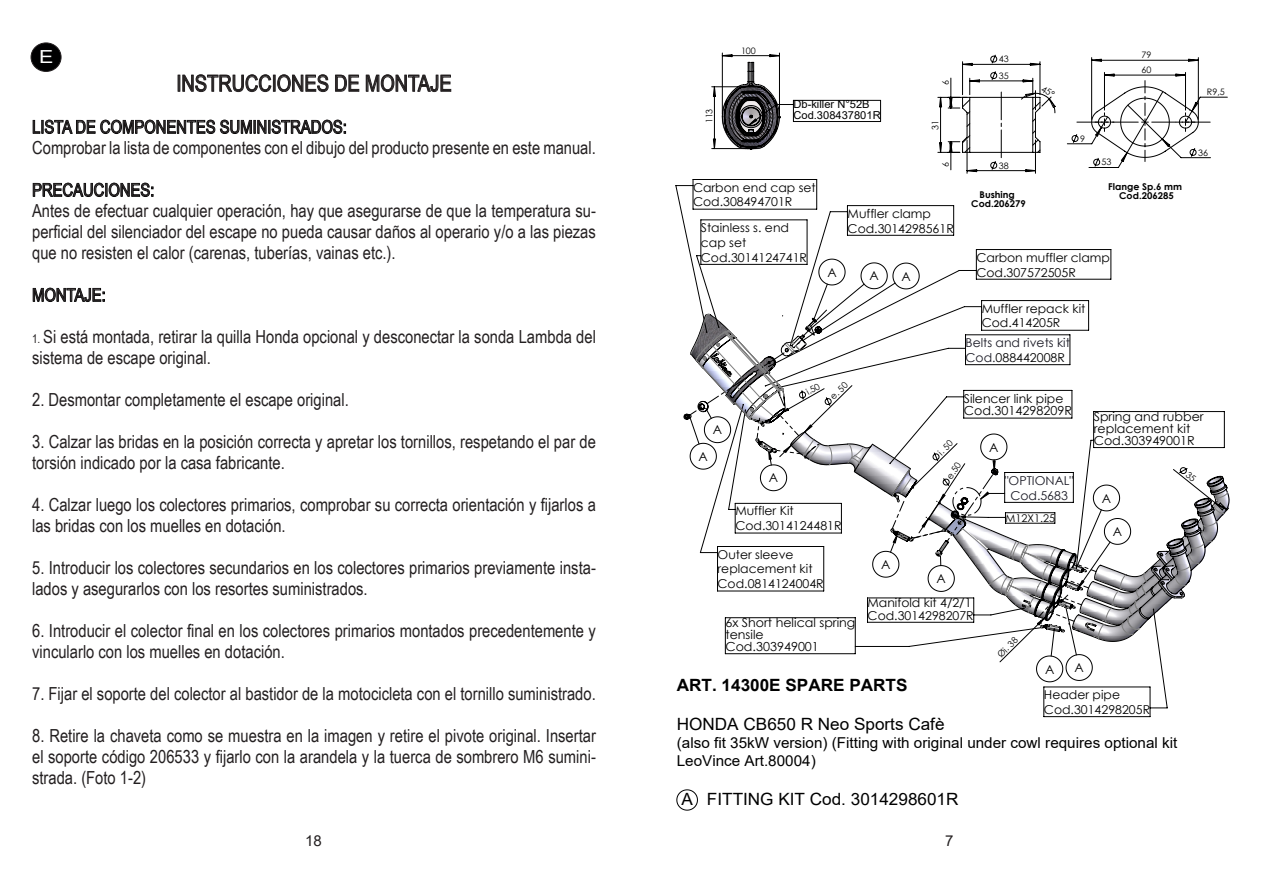
<style>
.page{position:relative;width:1263px;height:893px;background:#fff}
.page>*{position:absolute;margin:0;border:0;box-sizing:border-box;transform-origin:0 0}
.t1{font:22.5px "Arial Narrow";color:#231f20}
.t2{font:18px/21px "Arial Narrow";color:#231f20}
.t3{font:18px "Arial";color:#fff;scale:1.19 1}
.t4{font:16.95px "Arial";color:#000}
.t5{font:700 16.95px "Arial";color:#000}
.t6{font:15px/17.7px "Arial";color:#000}
.t7{font:15px "Arial";color:#231f20}
.t8{font:12.45px/12px "Century Gothic";color:#000}
.t9{font:12.15px/14.9px "Century Gothic";color:#000}
.t10{font:12.15px/14.9px "Century Gothic";color:#191924}
.t11{font:10.95px/10.6px "Arial";color:#000}
.t12{font:10.65px "Century Gothic";color:#000}
.t13{font:700 9.45px/9.4px "Century Gothic";color:#000;text-align:center}
.t14{font:9px "Century Gothic";color:#000}
.t15{font:8.85px/14.9px "Century Gothic";color:#000}
.s1{font-size:12px}
.s2{color:#000}
</style>
<div class="page">
<svg style="left:679px;top:205px;width:489px;height:504px"></svg>
<svg style="left:689px;top:282px;width:479px;height:375px"></svg>
<svg style="left:676px;top:327px;width:478px;height:484px"></svg>
<svg style="left:867px;top:639px;width:222px;height:23px"></svg>
<svg style="left:688px;top:309px;width:164px;height:150px"></svg>
<svg style="left:690px;top:314px;width:536px;height:325px"></svg>
<svg style="left:1067px;top:57px;width:161px;height:111px"></svg>
<svg style="left:711px;top:53px;width:170px;height:97px"></svg>
<svg style="left:178px;top:74px;width:151px;height:18px"></svg>
<svg style="left:335px;top:75px;width:24px;height:17px"></svg>
<svg style="left:366px;top:74px;width:85px;height:18px"></svg>
<svg style="left:33px;top:120px;width:313px;height:14px"></svg>
<svg style="left:33px;top:183px;width:120px;height:14px"></svg>
<svg style="left:33px;top:288px;width:72px;height:14px"></svg>
<div style="left:31px;top:43px;width:30px;height:28px;background:#000001;border-radius:50%"></div>
<div style="left:31px;top:43px;width:30px;height:29px;border:1px solid #231f20;border-radius:50%"></div>
<svg style="left:1173px;top:467px;width:56px;height:45px"></svg>
<svg style="left:937px;top:54px;width:119px;height:120px"></svg>
<p class="t3" style="left:39px;top:44px;width:13px">E</p>
<p class="t1" style="left:176px;top:67px;width:277px">INSTRUCCIONES DE MONTAJE</p>
<p class="t2" style="left:32px;top:116px;width:316px">LISTA DE COMPONENTES SUMINISTRADOS:</p>
<p class="t2" style="left:32px;top:137px;width:565px">Comprobar la lista de componentes con el dibujo del producto presente en este manual.</p>
<p class="t2" style="left:32px;top:179px;width:124px">PRECAUCIONES:</p>
<p class="t2" style="left:32px;top:200px;width:565px;text-align:justify">Antes de efectuar cualquier operación, hay que asegurarse de que la temperatura su&shy;perficial del silenciador del escape no pueda causar daños al operario y/o a las piezas que no resisten el calor (carenas, tuberías, vainas etc.).</p>
<p class="t2" style="left:32px;top:284px;width:75px">MONTAJE:</p>
<p class="t2" style="left:32px;top:326px;width:565px"><span class="s1">1.</span> Si está montada, retirar la quilla Honda opcional y desconectar la sonda Lambda del sistema de escape original.</p>
<p class="t2" style="left:32px;top:389px;width:318px">2. Desmontar completamente el escape original.</p>
<p class="t2" style="left:32px;top:431px;width:565px">3. Calzar las bridas en la posición correcta y apretar los tornillos, respetando el par de torsión indicado por la casa fabricante.</p>
<p class="t2" style="left:32px;top:494px;width:565px">4. Calzar luego los colectores primarios, comprobar su correcta orientación y fijarlos a las bridas con los muelles en dotación.</p>
<p class="t2" style="left:32px;top:557px;width:565px">5. Introducir los colectores secundarios en los colectores primarios previamente insta&shy;lados y asegurarlos con los resortes suministrados.</p>
<p class="t2" style="left:32px;top:620px;width:565px">6. Introducir el colector final en los colectores primarios montados precedentemente y vincularlo con los muelles en dotación.</p>
<p class="t2" style="left:32px;top:683px;width:565px">7. Fijar el soporte del colector al bastidor de la motocicleta con el tornillo suministrado.</p>
<p class="t2" style="left:32px;top:725px;width:565px;text-align:justify">8. Retire la chaveta como se muestra en la imagen y retire el pivote original. Insertar el soporte código 206533 y fijarlo con la arandela y la tuerca de sombrero M6 sumini&shy;strada. (Foto 1-2)</p>
<p class="t14" style="left:703px;top:123px;width:16px;rotate:-90deg">113</p>
<p class="t15" style="left:741px;top:43px;width:16px">100</p>
<p class="t11" style="left:793px;top:99px;width:89px">Db-killer N°52B<br>Cod.308437801R</p>
<p class="t14" style="left:939px;top:85px;width:6px;rotate:-90deg">6</p>
<p class="t14" style="left:929px;top:130px;width:11px;rotate:-90deg">31</p>
<p class="t15" style="left:999px;top:52px;width:11px">43</p>
<p class="t15" style="left:999px;top:68px;width:11px">35</p>
<p class="t14" style="left:939px;top:167px;width:6px;rotate:-90deg">6</p>
<p class="t15" style="left:999px;top:158px;width:11px">38</p>
<p class="t15" style="left:1080px;top:131px;width:6px">9</p>
<p class="t15" style="left:1102px;top:155px;width:11px">53</p>
<p class="t15" style="left:1141px;top:48px;width:11px">79<br>60</p>
<p class="t9" style="left:693px;top:180px;width:124px">Carbon end cap set<br>Cod.308494701R</p>
<p class="t9" style="left:701px;top:220px;width:108px">Stainless s. end cap set<br>Cod.3014124741R</p>
<p class="t9" style="left:848px;top:206px;width:108px">Muffler clamp<br>Cod.3014298561R</p>
<p class="t8" style="left:827px;top:266px;width:11px">A</p>
<p class="t8" style="left:869px;top:270px;width:11px">A</p>
<p class="t8" style="left:901px;top:270px;width:11px">A</p>
<p class="t13" style="left:971px;top:189px;width:56px">Bushing<br>Cod.206279</p>
<p class="t13" style="left:1108px;top:181px;width:75px">Flange Sp.6 mm<br>Cod.206285</p>
<p class="t9" style="left:976px;top:250px;width:135px">Carbon muffler clamp<br>Cod.307572505R</p>
<p class="t9" style="left:982px;top:301px;width:105px">Muffler repack kit<br>Cod.414205R</p>
<p class="t10" style="left:965px;top:335px;width:106px">Belts and rivets kit<br>Cod.<span class="s2">088442008R</span></p>
<p class="t15" style="left:1207px;top:84px;width:19px">R9,5</p>
<p class="t15" style="left:1198px;top:145px;width:11px">36</p>
<p class="t8" style="left:713px;top:424px;width:11px">A</p>
<p class="t8" style="left:699px;top:450px;width:11px">A</p>
<p class="t15" style="left:803px;top:386px;width:16px;rotate:-30deg">i.50</p>
<p class="t14" style="left:827px;top:394px;width:22px;rotate:-45deg">e. 50</p>
<p class="t8" style="left:769px;top:472px;width:11px">A</p>
<p class="t9" style="left:735px;top:503px;width:108px">Muffler Kit<br>Cod.3014124481R</p>
<p class="t9" style="left:717px;top:546px;width:108px">Outer sleeve replacement kit<br>Cod.0814124004R</p>
<p class="t8" style="left:725px;top:616px;width:131px">6x Short helical spring tensile<br>Cod.303949001</p>
<p class="t14" style="left:935px;top:449px;width:18px;rotate:-45deg">i. 50</p>
<p class="t9" style="left:964px;top:391px;width:101px">Silencer link pipe</p>
<p class="t8" style="left:964px;top:405px;width:110px">Cod.3014298209R</p>
<p class="t8" style="left:989px;top:441px;width:11px">A</p>
<p class="t8" style="left:881px;top:558px;width:11px">A</p>
<p class="t14" style="left:944px;top:475px;width:20px;rotate:-57deg">e.50</p>
<p class="t8" style="left:936px;top:572px;width:11px">A</p>
<p class="t9" style="left:867px;top:597px;width:108px;line-height:12.1px">Manifold kit 4/2/1<br>Cod.3014298207R</p>
<p class="t10" style="left:1005px;top:473px;width:70px;text-align:center">"OPTIONAL"<br>Cod.5683</p>
<p class="t12" style="left:1005px;top:510px;width:51px">M12X1.25</p>
<p class="t14" style="left:994px;top:651px;width:26px;rotate:-45deg">Øi. 38</p>
<p class="t8" style="left:1045px;top:663px;width:11px">A</p>
<p class="t8" style="left:1074px;top:661px;width:11px">A</p>
<p class="t8" style="left:1094px;top:410px;width:111px">Spring and rubber replacement kit<br>Cod.303949001R</p>
<p class="t8" style="left:1102px;top:492px;width:11px">A</p>
<p class="t8" style="left:1113px;top:525px;width:11px">A</p>
<p class="t5" style="left:677px;top:673px;width:232px">ART. 14300E SPARE PARTS</p>
<p class="t4" style="left:677px;top:712px;width:269px">HONDA CB650 R Neo Sports Cafè</p>
<p class="t6" style="left:677px;top:734px;width:502px">(also fit 35kW version) (Fitting with original under cowl requires optional kit<br>LeoVince Art.80004)</p>
<p class="t4" style="left:681px;top:787px;width:279px">A FITTING KIT Cod. 3014298601R</p>
<p class="t9" style="left:1044px;top:687px;width:108px">Header pipe<br>Cod.3014298205R</p>
<p class="t7" style="left:305px;top:830px;width:18px">18</p>
<p class="t7" style="left:945px;top:830px;width:10px">7</p>
</div>
